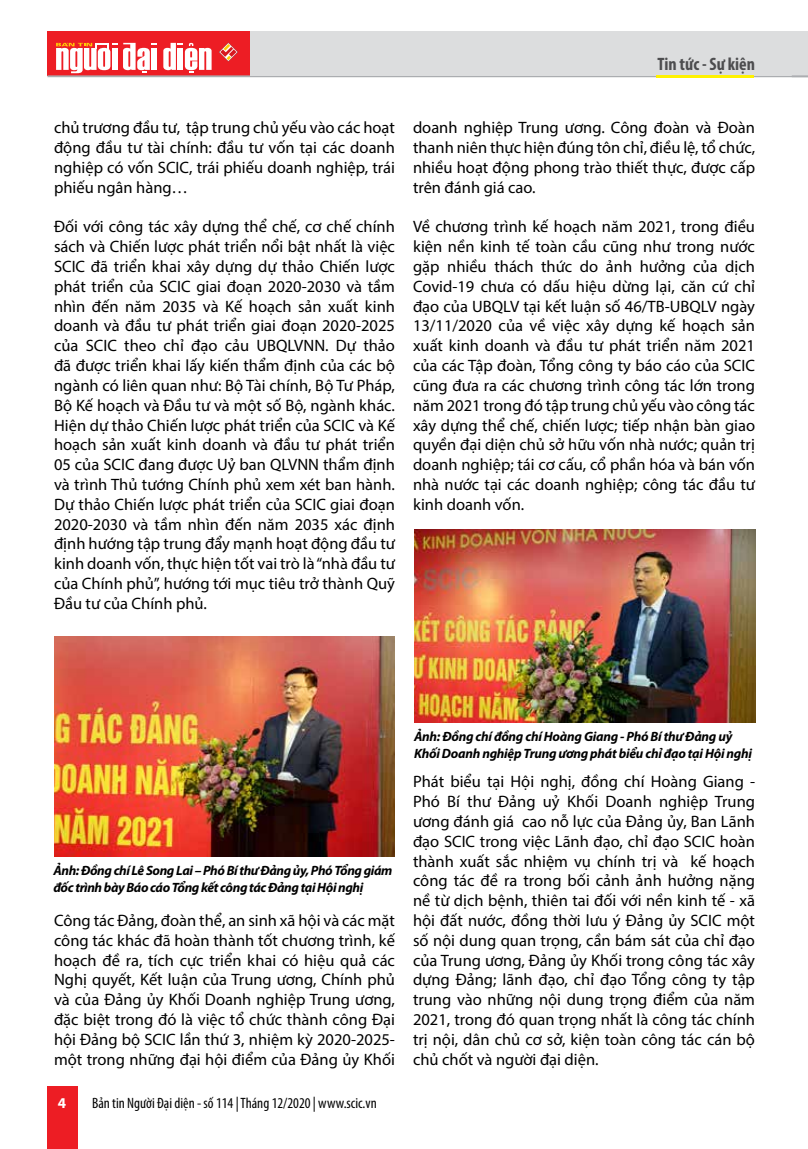
<style>
.page{position:relative;width:808px;height:1149px;background:#fff}
.page>*{position:absolute;margin:0;border:0;box-sizing:border-box;transform-origin:0 0}
.t1{font:700 condensed 18px "Myriad Pro";color:#4d4d4f}
.t2{font:16.5px/19.8px "Myriad Pro";color:#000;text-align:justify}
.t3{font:condensed 15px "Myriad Pro";color:#000}
.t4{font:700 15px "Myriad Pro";color:#fff}
.t5{font:italic 700 13.5px/16.2px "Myriad Pro";letter-spacing:-.025em;color:#000}
</style>
<div class="page">
<img style="left:54px;top:636px;width:341px;height:219px">
<img style="left:414px;top:529px;width:341px;height:193px">
<div style="left:47px;top:31px;width:203px;height:44px;background:#ed1d24"></div>
<div style="left:250px;top:31px;width:558px;height:44px;background:#dcddde"></div>
<svg style="left:47px;top:42px;width:761px;height:35px"></svg>
<hr style="left:656px;top:75px;width:98px;height:2px;background:#fff200">
<div style="left:47px;top:1085px;width:30px;height:63px;background:#ed1d24"></div>
<p class="t1" style="left:657px;top:52px;width:99px">Tin tức - Sự kiện</p>
<p class="t2" style="left:54px;top:118px;width:342px">chủ trương đầu tư, tập trung chủ yếu vào các hoạt động đầu tư tài chính: đầu tư vốn tại các doanh nghiệp có vốn SCIC, trái phiếu doanh nghiệp, trái phiếu ngân hàng…</p>
<p class="t2" style="left:54px;top:217px;width:342px">Đối với công tác xây dựng thể chế, cơ chế chính sách và Chiến lược phát triển nổi bật nhất là việc SCIC đã triển khai xây dựng dự thảo Chiến lược phát triển của SCIC giai đoạn 2020-2030 và tầm nhìn đến năm 2035 và Kế hoạch sản xuất kinh doanh và đầu tư phát triển giai đoạn 2020-2025 của SCIC theo chỉ đạo cảu UBQLVNN. Dự thảo đã được triển khai lấy kiến thẩm định của các bộ ngành có liên quan như: Bộ Tài chính, Bộ Tư Pháp, Bộ Kế hoạch và Đầu tư và một số Bộ, ngành khác.<br>Hiện dự thảo Chiến lược phát triển của SCIC và Kế hoạch sản xuất kinh doanh và đầu tư phát triển 05 của SCIC đang được Uỷ ban QLVNN thẩm định và trình Thủ tướng Chính phủ xem xét ban hành.<br>Dự thảo Chiến lược phát triển của SCIC giai đoạn 2020-2030 và tầm nhìn đến năm 2035 xác định định hướng tập trung đẩy mạnh hoạt động đầu tư kinh doanh vốn, thực hiện tốt vai trò là “nhà đầu tư của Chính phủ”, hướng tới mục tiêu trở thành Quỹ Đầu tư của Chính phủ.</p>
<p class="t2" style="left:413px;top:118px;width:344px">doanh nghiệp Trung ương. Công đoàn và Đoàn thanh niên thực hiện đúng tôn chỉ, điều lệ, tổ chức, nhiều hoạt động phong trào thiết thực, được cấp trên đánh giá cao.</p>
<p class="t2" style="left:413px;top:217px;width:344px">Về chương trình kế hoạch năm 2021, trong điều kiện nền kinh tế toàn cầu cũng như trong nước gặp nhiều thách thức do ảnh hưởng của dịch Covid-19 chưa có dấu hiệu dừng lại, căn cứ chỉ đạo của UBQLV tại kết luận số 46/TB-UBQLV ngày 13/11/2020 của về việc xây dựng kế hoạch sản xuất kinh doanh và đầu tư phát triển năm 2021 của các Tập đoàn, Tổng công ty báo cáo của SCIC cũng đưa ra các chương trình công tác lớn trong năm 2021 trong đó tập trung chủ yếu vào công tác xây dựng thể chế, chiến lược; tiếp nhận bàn giao quyền đại diện chủ sở hữu vốn nhà nước; quản trị doanh nghiệp; tái cơ cấu, cổ phần hóa và bán vốn nhà nước tại các doanh nghiệp; công tác đầu tư kinh doanh vốn.</p>
<p class="t5" style="left:53px;top:862px;width:340px">Ảnh: Đồng chí Lê Song Lai – Phó Bí thư Đảng ủy, Phó Tổng giám đốc trình bày Báo cáo Tổng kết công tác Đảng tại Hội nghị</p>
<p class="t2" style="left:54px;top:910px;width:342px">Công tác Đảng, đoàn thể, an sinh xã hội và các mặt công tác khác đã hoàn thành tốt chương trình, kế hoạch đề ra, tích cực triển khai có hiệu quả các Nghị quyết, Kết luận của Trung ương, Chính phủ và của Đảng ủy Khối Doanh nghiệp Trung ương, đặc biệt trong đó là việc tổ chức thành công Đại hội Đảng bộ SCIC lần thứ 3, nhiệm kỳ 2020-2025- một trong những đại hội điểm của Đảng ủy Khối</p>
<p class="t4" style="left:58px;top:1092px;width:10px">4</p>
<p class="t3" style="left:92px;top:1093px;width:286px">Bản tin Người Đại diện - số 114 | Tháng 12/2020 | www.scic.vn</p>
<p class="t5" style="left:414px;top:728px;width:340px">Ảnh: Đồng chí đồng chí Hoàng Giang - Phó Bí thư Đảng uỷ<br>Khối Doanh nghiệp Trung ương phát biểu chỉ đạo tại Hội nghị</p>
<p class="t2" style="left:413px;top:771px;width:344px">Phát biểu tại Hội nghị, đồng chí Hoàng Giang - Phó Bí thư Đảng uỷ Khối Doanh nghiệp Trung ương đánh giá cao nỗ lực của Đảng ủy, Ban Lãnh đạo SCIC trong việc Lãnh đạo, chỉ đạo SCIC hoàn thành xuất sắc nhiệm vụ chính trị và kế hoạch công tác đề ra trong bối cảnh ảnh hưởng nặng nề từ dịch bệnh, thiên tai đối với nền kinh tế - xã hội đất nước, đồng thời lưu ý Đảng ủy SCIC một số nội dung quan trọng, cần bám sát của chỉ đạo của Trung ương, Đảng ủy Khối trong công tác xây dựng Đảng; lãnh đạo, chỉ đạo Tổng công ty tập trung vào những nội dung trọng điểm của năm 2021, trong đó quan trọng nhất là công tác chính trị nội, dân chủ cơ sở, kiện toàn công tác cán bộ chủ chốt và người đại diện.</p>
</div>
